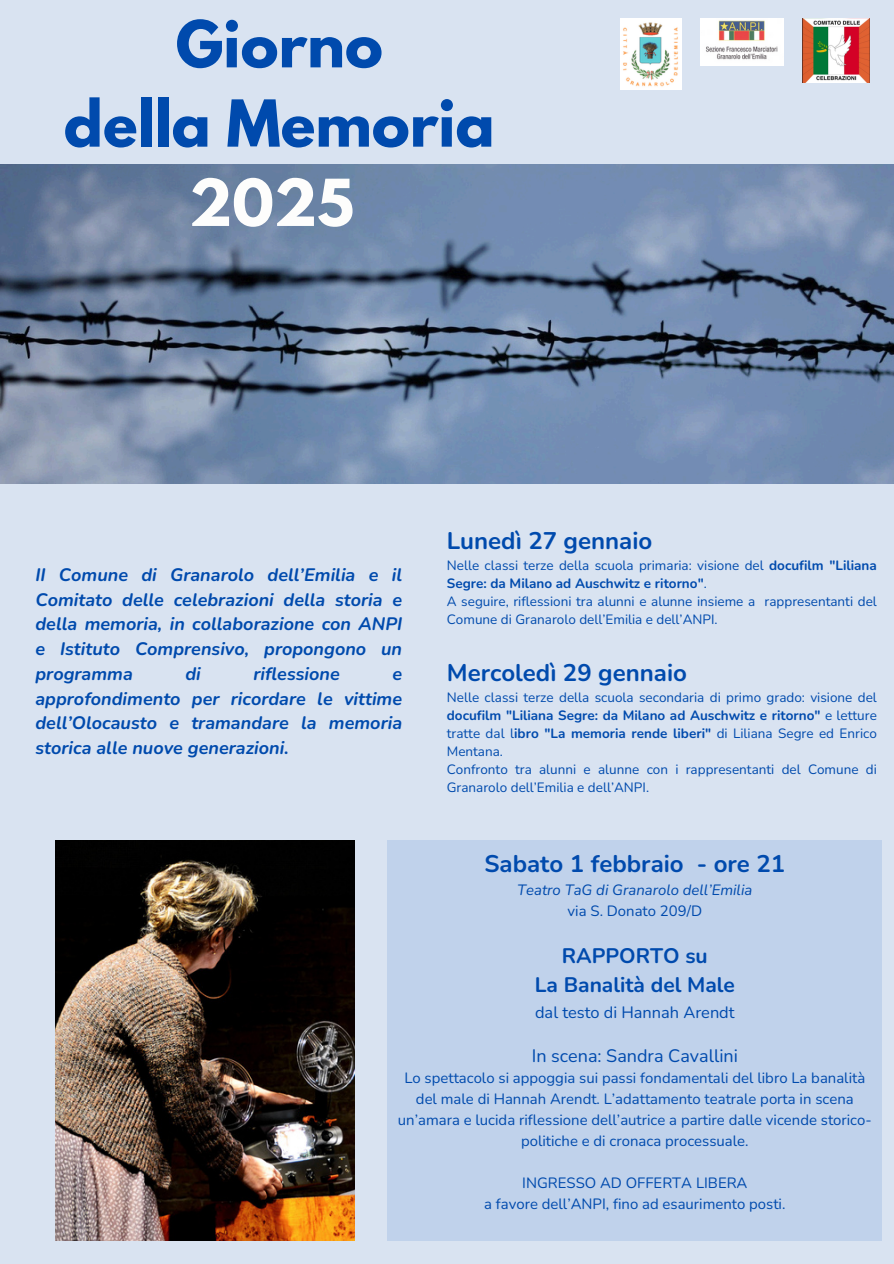
<style>
.page{position:relative;width:894px;height:1264px;background:#fff}
.page>*{position:absolute;margin:0;border:0;box-sizing:border-box;transform-origin:0 0}
.t1{font:700 57.3px/79.2px "League Spartan";color:#004aad;text-align:center}
.t2{font:700 24px "Nunito";color:#004aad}
.t3{font:700 21px/28.8px "Nunito";color:#004aad;text-align:center}
.t4{font:italic 700 18px/24.8px "Nunito";color:#004aad;text-align:justify}
.t5{font:18px "Nunito";color:#004aad}
.t6{font:16.35px "Nunito";color:#004aad}
.t7{font:14.85px/20.9px "Nunito";color:#004aad;text-align:center}
.t8{font:italic 14.85px "Nunito";color:#004aad}
.t9{font:13.5px/18px "Nunito";color:#004aad}
.t10{font:700 13.5px/18px "Nunito";color:#004aad}
.s1{color:#fdfdfc}
.s2{font-weight:400}
.s3{font-weight:700}
</style>
<div class="page">
<div style="left:0;top:0;width:893px;height:1263px;background:#d9e3f1"></div>
<img style="left:0;top:164px;width:893px;height:320px">
<img style="left:620px;top:18px;width:61px;height:71px">
<img style="left:700px;top:18px;width:83px;height:48px">
<img style="left:55px;top:840px;width:299px;height:400px">
<div style="left:387px;top:840px;width:494px;height:400px;background:#c0d2eb"></div>
<img style="left:802px;top:18px;width:66px;height:65px">
<p class="t1" style="left:64px;top:12px;width:432px">Giorno<br>della Memoria<br><span class="s1">2025</span></p>
<p class="t4" style="left:35px;top:562px;width:368px">II Comune di Granarolo dell’Emilia e il Comitato delle celebrazioni della storia e della memoria, in collaborazione con ANPI e Istituto Comprensivo, propongono un programma</p>
<p class="t4" style="left:185px;top:661px;width:17px">di</p>
<p class="t4" style="left:253px;top:661px;width:88px">riflessione</p>
<p class="t4" style="left:35px;top:661px;width:368px;text-indent:357px">e approfondimento per ricordare le vittime dell’Olocausto e tramandare la memoria storica alle nuove generazioni.</p>
<p class="t2" style="left:446px;top:524px;width:207px">Lunedì 27 gennaio</p>
<h1 class="t10" style="left:446px;top:556px;width:431px"><span class="s2">Nelle classi terze della scuola primaria: visione del</span> docufilm "Liliana<br>Segre: da Milano ad Auschwitz e ritorno"<span class="s2">.</span></h1>
<p class="t9" style="left:446px;top:592px;width:431px">A seguire, riflessioni tra alunni e alunne insieme a rappresentanti del<br>Comune di Granarolo dell’Emilia e dell’ANPI.</p>
<h2 class="t2" style="left:446px;top:656px;width:241px">Mercoledì 29 gennaio</h2>
<p class="t9" style="left:446px;top:688px;width:431px;text-align:justify">Nelle classi terze della scuola secondaria di primo grado: visione del <span class="s3">docufilm "Liliana Segre: da Milano ad Auschwitz e ritorno"</span> e letture tratte dal l<span class="s3">ibro "La memoria rende liberi"</span> di Liliana Segre ed Enrico Mentana.</p>
<p class="t9" style="left:446px;top:760px;width:431px">Confronto tra alunni e alunne con i rappresentanti del Comune di<br>Granarolo dell’Emilia e dell’ANPI.</p>
<p class="t2" style="left:484px;top:847px;width:302px">Sabato 1 febbraio - ore 21</p>
<p class="t8" style="left:517px;top:880px;width:236px">Teatro TaG di Granarolo dell’Emilia</p>
<p class="t7" style="left:567px;top:900px;width:136px">via S. Donato 209/D</p>
<p class="t3" style="left:534px;top:942px;width:201px">RAPPORTO su<br>La Banalità del Male</p>
<p class="t6" style="left:535px;top:1001px;width:201px">dal testo di Hannah Arendt</p>
<p class="t5" style="left:531px;top:1043px;width:207px">In scena: Sandra Cavallini</p>
<p class="t7" style="left:398px;top:1068px;width:475px">Lo spettacolo si appoggia sui passi fondamentali del libro La banalità del male di Hannah Arendt. L’adattamento teatrale porta in scena un’amara e lucida riflessione dell’autrice a partire dalle vicende storico&shy;politiche e di cronaca processuale.</p>
<p class="t7" style="left:522px;top:1172px;width:227px">INGRESSO AD OFFERTA LIBERA</p>
<p class="t7" style="left:484px;top:1193px;width:303px">a favore dell’ANPI, fino ad esaurimento posti.</p>
</div>
